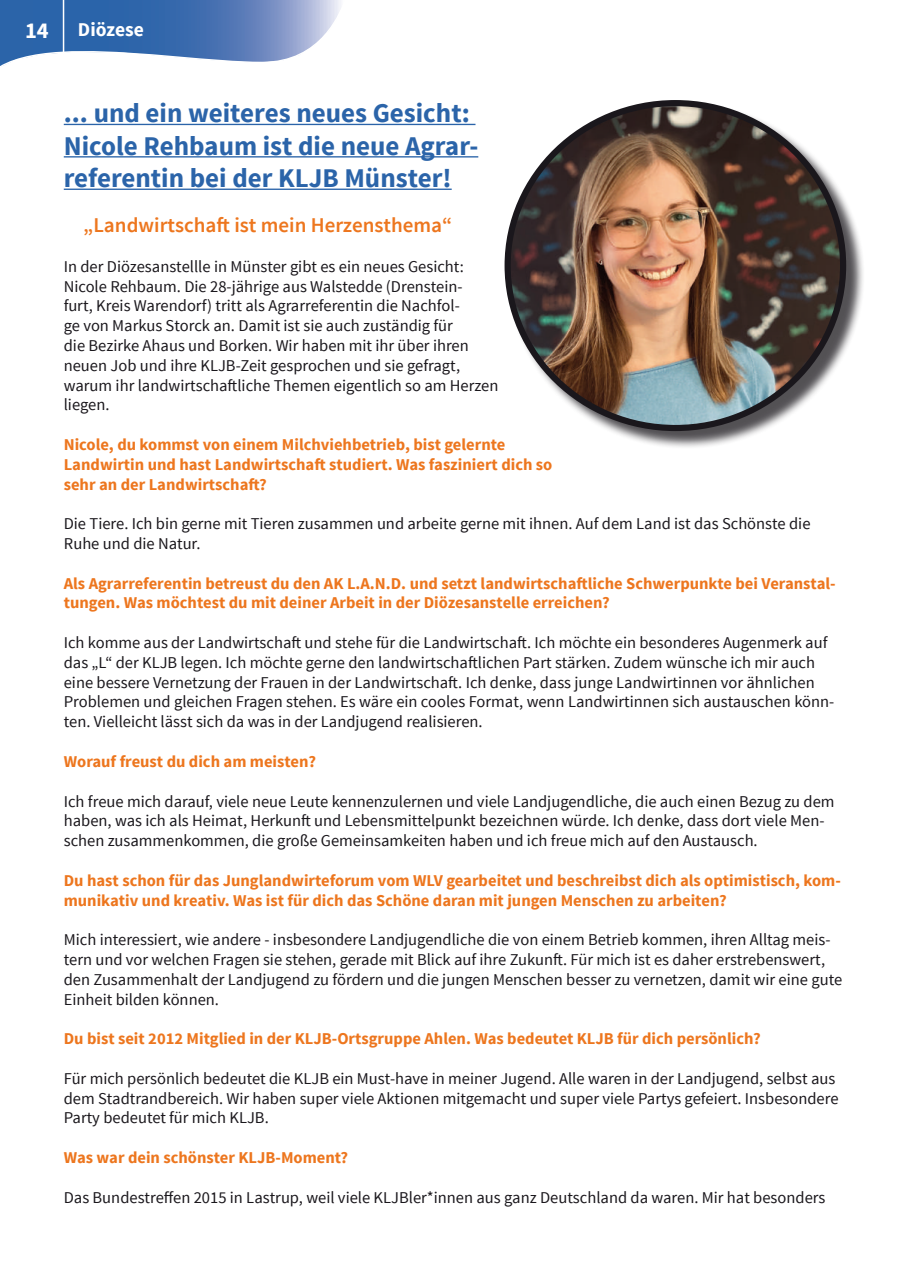
<style>
.page{position:relative;width:910px;height:1280px;background:#fff}
.page>*{position:absolute;margin:0;border:0;box-sizing:border-box;transform-origin:0 0}
.t1{font:700 27px/32.4px "Source Sans Pro";color:#2b64a9}
.t2{font:700 22.5px "Source Sans Pro";color:#fff}
.t3{font:600 21px "Source Sans Pro";color:#ed761e}
.t4{font:700 19.5px "Source Sans Pro";color:#fff}
.t5{font:16.5px/19.8px "Source Sans Pro";color:#1a171c}
.t6{font:700 16.5px/19.8px "Source Sans Pro";color:#ed761e}
</style>
<div class="page">
<hr style="left:64px;top:124px;width:411px;height:1px;background:#2b64a9">
<hr style="left:64px;top:156px;width:414px;height:2px;background:#2b64a9">
<hr style="left:64px;top:189px;width:388px;height:1px;background:#2b64a9">
<div style="left:507px;top:102px;width:358px;height:347px;background:#1a171c;opacity:.75"></div>
<img style="left:508px;top:103px;width:335px;height:325px">
<svg style="left:0;top:0;width:341px;height:66px"></svg>
<hr style="left:63px;top:0;width:1px;height:52px;background:#fff">
<h2 class="t2" style="left:25px;top:16px;width:25px">14</h2>
<p class="t4" style="left:78px;top:17px;width:67px">Diözese</p>
<h1 class="t1" style="left:64px;top:98px;width:416px">... und ein weiteres neues Gesicht:<br>Nicole Rehbaum ist die neue Agrar&shy;referentin bei der KLJB Münster!</h1>
<p class="t3" style="left:83px;top:212px;width:370px">„Landwirtschaft ist mein Herzensthema“</p>
<p class="t5" style="left:64px;top:257px;width:436px">In der Diözesanstellle in Münster gibt es ein neues Gesicht:<br>Nicole Rehbaum. Die 28-jährige aus Walstedde (Drenstein-<br>furt, Kreis Warendorf) tritt als Agrarreferentin die Nachfol-<br>ge von Markus Storck an. Damit ist sie auch zuständig für<br>die Bezirke Ahaus und Borken. Wir haben mit ihr über ihren neuen Job und ihre KLJB-Zeit gesprochen und sie gefragt, warum ihr landwirtschaftliche Themen eigentlich so am Herzen liegen.</p>
<p class="t6" style="left:64px;top:435px;width:490px">Nicole, du kommst von einem Milchviehbetrieb, bist gelernte<br>Landwirtin und hast Landwirtschaft studiert. Was fasziniert dich so sehr an der Landwirtschaft?</p>
<p class="t5" style="left:64px;top:514px;width:748px">Die Tiere. Ich bin gerne mit Tieren zusammen und arbeite gerne mit ihnen. Auf dem Land ist das Schönste die<br>Ruhe und die Natur.</p>
<p class="t6" style="left:64px;top:574px;width:773px">Als Agrarreferentin betreust du den AK L.A.N.D. und setzt landwirtschaftliche Schwerpunkte bei Veranstal&shy;tungen. Was möchtest du mit deiner Arbeit in der Diözesanstelle erreichen?</p>
<p class="t5" style="left:64px;top:633px;width:772px">Ich komme aus der Landwirtschaft und stehe für die Landwirtschaft. Ich möchte ein besonderes Augenmerk auf das „L“ der KLJB legen. Ich möchte gerne den landwirtschaftlichen Part stärken. Zudem wünsche ich mir auch eine bessere Vernetzung der Frauen in der Landwirtschaft. Ich denke, dass junge Landwirtinnen vor ähnlichen Problemen und gleichen Fragen stehen. Es wäre ein cooles Format, wenn Landwirtinnen sich austauschen könn&shy;ten. Vielleicht lässt sich da was in der Landjugend realisieren.</p>
<p class="t6" style="left:64px;top:752px;width:254px">Worauf freust du dich am meisten?</p>
<p class="t5" style="left:64px;top:791px;width:772px">Ich freue mich darauf, viele neue Leute kennenzulernen und viele Landjugendliche, die auch einen Bezug zu dem haben, was ich als Heimat, Herkunft und Lebensmittelpunkt bezeichnen würde. Ich denke, dass dort viele Men&shy;schen zusammenkommen, die große Gemeinsamkeiten haben und ich freue mich auf den Austausch.</p>
<p class="t6" style="left:64px;top:871px;width:778px">Du hast schon für das Junglandwirteforum vom WLV gearbeitet und beschreibst dich als optimistisch, kom&shy;munikativ und kreativ. Was ist für dich das Schöne daran mit jungen Menschen zu arbeiten?</p>
<p class="t5" style="left:64px;top:930px;width:780px">Mich interessiert, wie andere - insbesondere Landjugendliche die von einem Betrieb kommen, ihren Alltag meis&shy;tern und vor welchen Fragen sie stehen, gerade mit Blick auf ihre Zukunft. Für mich ist es daher erstrebenswert, den Zusammenhalt der Landjugend zu fördern und die jungen Menschen besser zu vernetzen, damit wir eine gute Einheit bilden können.</p>
<p class="t6" style="left:64px;top:1029px;width:699px">Du bist seit 2012 Mitglied in der KLJB-Ortsgruppe Ahlen. Was bedeutet KLJB für dich persönlich?</p>
<p class="t5" style="left:64px;top:1069px;width:776px">Für mich persönlich bedeutet die KLJB ein Must-have in meiner Jugend. Alle waren in der Landjugend, selbst aus dem Stadtrandbereich. Wir haben super viele Aktionen mitgemacht und super viele Partys gefeiert. Insbesondere<br>Party bedeutet für mich KLJB.</p>
<p class="t6" style="left:64px;top:1148px;width:286px">Was war dein schönster KLJB-Moment?</p>
<p class="t5" style="left:64px;top:1187px;width:763px">Das Bundestreffen 2015 in Lastrup, weil viele KLJBler*innen aus ganz Deutschland da waren. Mir hat besonders</p>
</div>
